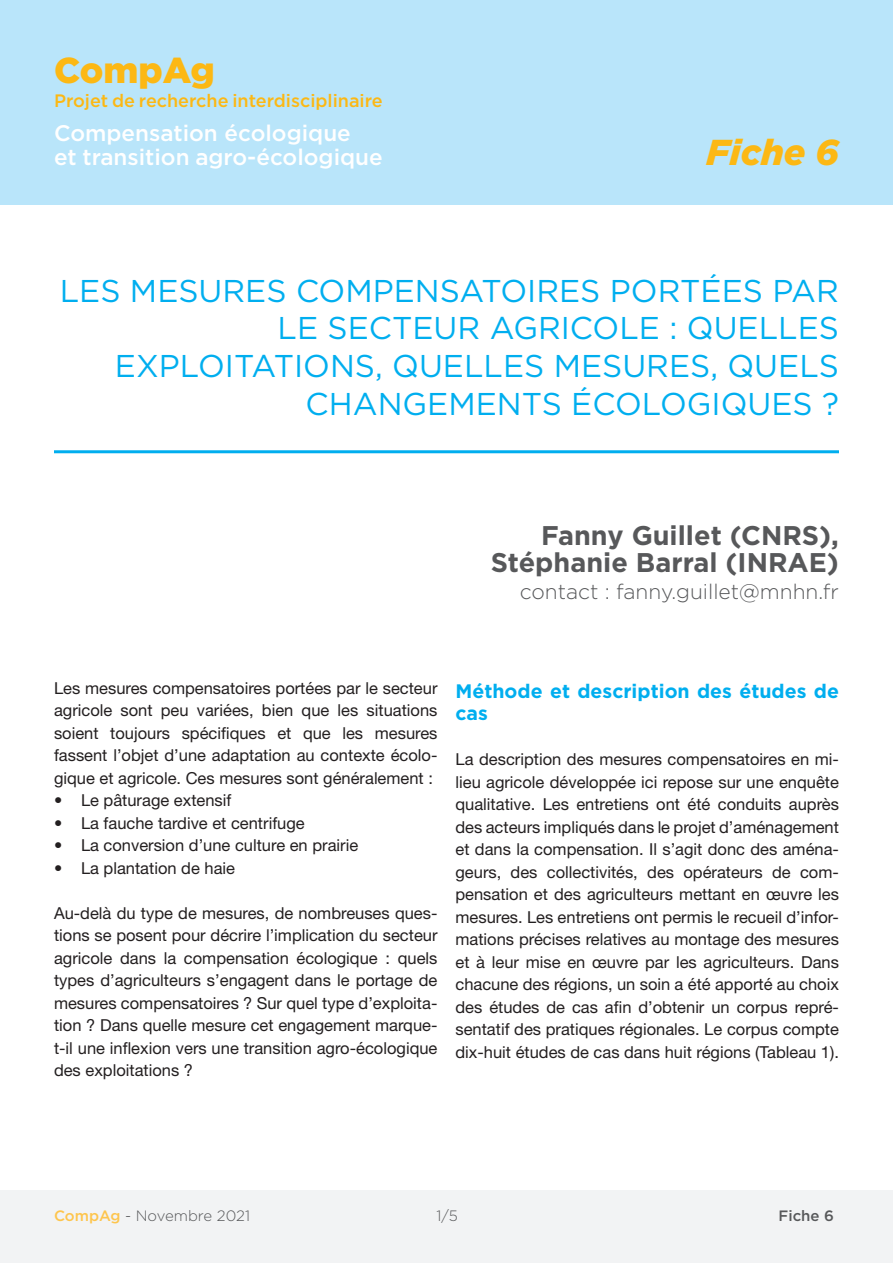
<style>
.page{position:relative;width:893px;height:1263px;background:#fff}
.page>*{position:absolute;margin:0;border:0;box-sizing:border-box;transform-origin:0 0}
.t1{font:900 36px "Gotham";color:#fcb814}
.t2{font:italic 900 36px "Gotham";color:#fcb814}
.t3{font:31.5px/37.8px "Gotham";color:#00aeef;text-align:right}
.t4{font:700 27px/27px "Gotham";color:#57585a;text-align:right}
.t5{font:500 22.5px "Gotham";color:#fff}
.t6{font:300 21px "Gotham";color:#57585a}
.t7{font:700 19.5px/22.5px "Gotham";color:#00aeef}
.t8{font:500 18px "Gotham";color:#fcb814}
.t9{font:16.5px/22.5px "Helvetica Neue LT Std";color:#231f20;text-align:justify}
.t10{font:300 15px "Gotham";color:#57585a}
.t11{font:500 15px "Gotham";color:#57585a}
.s1{font-weight:500;color:#fec54d}
</style>
<div class="page">
<div style="left:0;top:0;width:893px;height:204px;background:#b9e5fa"></div>
<div style="left:0;top:1191px;width:893px;height:72px;background:#f2f3f4"></div>
<hr style="left:54px;top:450px;width:785px;height:3px;background:#00aeef">
<p class="t1" style="left:54px;top:45px;width:162px">CompAg</p>
<p class="t8" style="left:54px;top:89px;width:330px">Projet de recherche interdisciplinaire</p>
<p class="t5" style="left:54px;top:119px;width:298px">Compensation écologique</p>
<p class="t5" style="left:54px;top:143px;width:330px">et transition agro-écologique</p>
<p class="t2" style="left:706px;top:127px;width:134px">Fiche 6</p>
<p class="t3" style="left:60px;top:271px;width:781px">LES MESURES COMPENSATOIRES PORTÉES PAR LE SECTEUR AGRICOLE : QUELLES EXPLOITATIONS, QUELLES MESURES, QUELS CHANGEMENTS ÉCOLOGIQUES ?</p>
<p class="t4" style="left:491px;top:522px;width:350px">Fanny Guillet (CNRS),<br>Stéphanie Barral (INRAE)</p>
<p class="t6" style="left:520px;top:578px;width:321px">contact : fanny.guillet@mnhn.fr</p>
<p class="t9" style="left:54px;top:676px;width:385px">Les mesures compensatoires portées par le secteur agricole sont peu variées, bien que les situations soient toujours spécifiques et que les mesures fassent l’objet d’une adaptation au contexte écolo&shy;gique et agricole. Ces mesures sont généralement :</p>
<p class="t9" style="left:54px;top:789px;width:179px">• Le pâturage extensif</p>
<p class="t9" style="left:54px;top:811px;width:252px">• La fauche tardive et centrifuge</p>
<p class="t9" style="left:54px;top:834px;width:306px">• La conversion d’une culture en prairie</p>
<p class="t9" style="left:54px;top:856px;width:183px">• La plantation de haie</p>
<p class="t9" style="left:54px;top:901px;width:385px">Au-delà du type de mesures, de nombreuses ques&shy;tions se posent pour décrire l’implication du secteur agricole dans la compensation écologique : quels types d’agriculteurs s’engagent dans le portage de mesures compensatoires ? Sur quel type d’exploita&shy;tion ? Dans quelle mesure cet engagement marque&shy;t-il une inflexion vers une transition agro-écologique des exploitations ?</p>
<p class="t7" style="left:455px;top:679px;width:385px">Méthode et description des études de cas</p>
<p class="t9" style="left:455px;top:748px;width:385px">La description des mesures compensatoires en mi&shy;lieu agricole développée ici repose sur une enquête qualitative. Les entretiens ont été conduits auprès des acteurs impliqués dans le projet d’aménagement et dans la compensation. Il s’agit donc des aména&shy;geurs, des collectivités, des opérateurs de com&shy;pensation et des agriculteurs mettant en œuvre les mesures. Les entretiens ont permis le recueil d’infor&shy;mations précises relatives au montage des mesures et à leur mise en œuvre par les agriculteurs. Dans chacune des régions, un soin a été apporté au choix des études de cas afin d’obtenir un corpus repré&shy;sentatif des pratiques régionales. Le corpus compte dix-huit études de cas dans huit régions (Tableau 1).</p>
<p class="t10" style="left:54px;top:1206px;width:198px"><span class="s1">CompAg</span> - Novembre 2021</p>
<p class="t10" style="left:436px;top:1206px;width:23px">1/5</p>
<p class="t11" style="left:778px;top:1206px;width:57px">Fiche 6</p>
</div>
